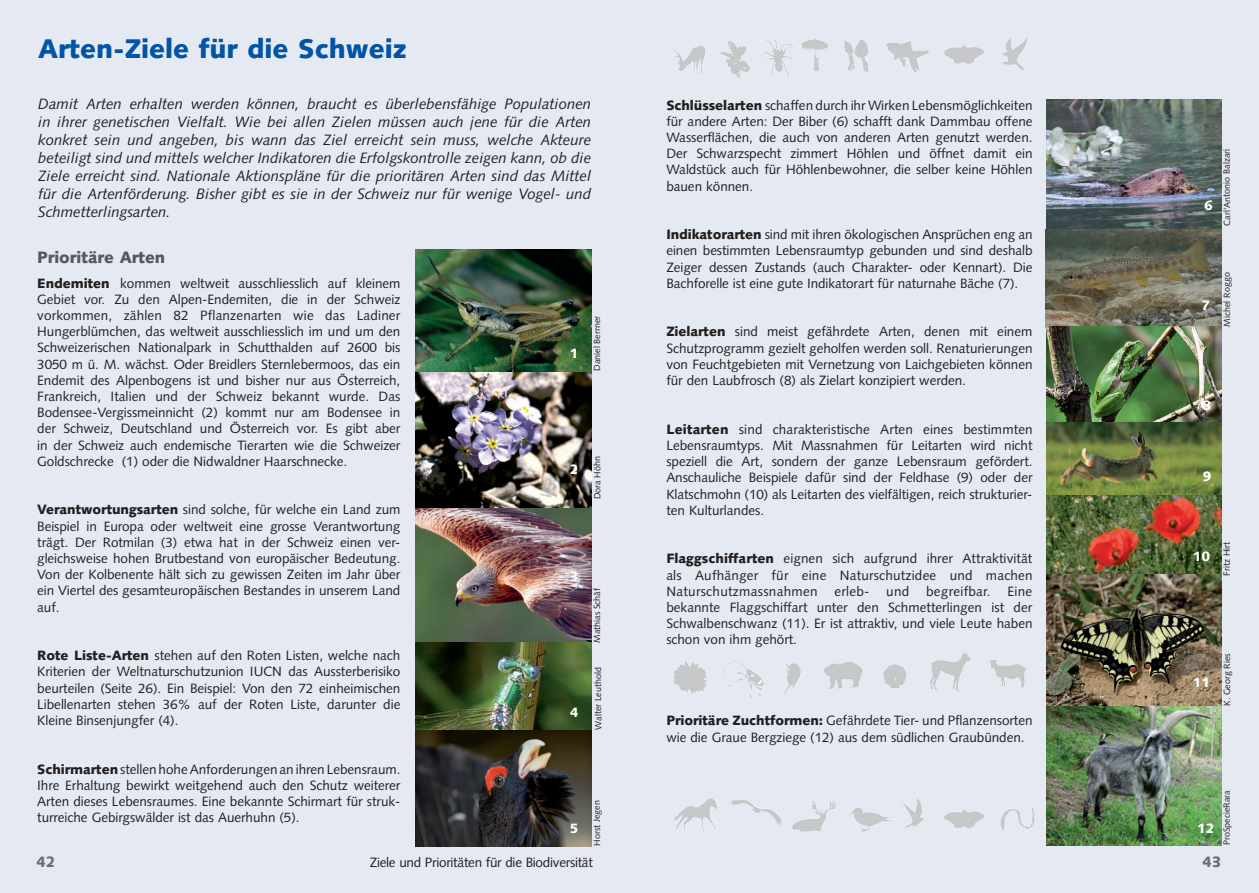
<style>
.page{position:relative;width:1259px;height:893px;background:#e5e9f1}
.page>*{position:absolute;margin:0;border:0;box-sizing:border-box;transform-origin:0 0}
.t1{font:900 27px "Syntax LT";color:#0154a6}
.t2{font:900 16.5px "Syntax LT";letter-spacing:-.005em;color:#57585a}
.t3{font:italic 15px/18px "Syntax LT";color:#231f20;text-align:justify}
.t4{font:900 15px "Syntax LT";color:#6c6d70}
.t5{font:13.5px/16.2px "Syntax LT";letter-spacing:-.005em;color:#231f20;text-align:justify}
.t6{font:900 13.5px "Syntax LT";color:#fff}
.t7{font:9px "Syntax LT";letter-spacing:-.005em;color:#231f20}
.s1{font-weight:900}
</style>
<div class="page">
<img style="left:416px;top:507px;width:175px;height:135px">
<img style="left:416px;top:250px;width:175px;height:257px">
<img style="left:416px;top:642px;width:175px;height:88px">
<img style="left:416px;top:730px;width:175px;height:116px">
<img style="left:1046px;top:99px;width:175px;height:130px">
<img style="left:1045px;top:229px;width:176px;height:99px">
<img style="left:1046px;top:326px;width:175px;height:96px">
<img style="left:1046px;top:422px;width:175px;height:73px">
<img style="left:1046px;top:495px;width:175px;height:351px">
<img style="left:896px;top:37px;width:131px;height:13px">
<img style="left:931px;top:653px;width:34px;height:12px">
<img style="left:901px;top:799px;width:16px;height:13px">
<h1 class="t1" style="left:38px;top:33px;width:370px">Arten-Ziele für die Schweiz</h1>
<p class="t3" style="left:38px;top:95px;width:554px">Damit Arten erhalten werden können, braucht es überlebensfähige Populationen in ihrer genetischen Vielfalt. Wie bei allen Zielen müssen auch jene für die Arten konkret sein und angeben, bis wann das Ziel erreicht sein muss, welche Akteure beteiligt sind und mittels welcher Indikatoren die Erfolgskontrolle zeigen kann, ob die Ziele erreicht sind. Nationale Aktionspläne für die prioritären Arten sind das Mittel für die Artenförderung. Bisher gibt es sie in der Schweiz nur für wenige Vogel- und Schmetterlingsarten.</p>
<p class="t2" style="left:37px;top:248px;width:129px">Prioritäre Arten</p>
<p class="t5" style="left:37px;top:275px;width:365px"><span class="s1">Endemiten</span> kommen weltweit ausschliesslich auf kleinem Gebiet vor. Zu den Alpen-Endemiten, die in der Schweiz vorkommen, zählen 82 Pflanzenarten wie das Ladiner Hungerblümchen, das weltweit ausschliesslich im und um den Schweizerischen Nationalpark in Schutthalden auf 2600 bis 3050 m ü. M. wächst. Oder Breidlers Sternlebermoos, das ein Endemit des Alpenbogens ist und bisher nur aus Österreich, Frankreich, Italien und der Schweiz bekannt wurde. Das Bodensee-Vergissmeinnicht (2) kommt nur am Bodensee in der Schweiz, Deutschland und Österreich vor. Es gibt aber in der Schweiz auch endemische Tierarten wie die Schweizer Goldschrecke (1) oder die Nidwaldner Haarschnecke.</p>
<p class="t5" style="left:37px;top:502px;width:365px"><span class="s1">Verantwortungsarten</span> sind solche, für welche ein Land zum Beispiel in Europa oder weltweit eine grosse Verantwortung trägt. Der Rotmilan (3) etwa hat in der Schweiz einen ver&shy;gleichsweise hohen Brutbestand von europäischer Bedeutung.<br>Von der Kolbenente hält sich zu gewissen Zeiten im Jahr über ein Viertel des gesamteuropäischen Bestandes in unserem Land auf.</p>
<p class="t5" style="left:37px;top:647px;width:365px"><span class="s1">Rote Liste-Arten</span> stehen auf den Roten Listen, welche nach Kriterien der Weltnaturschutzunion IUCN das Aussterberisiko beurteilen (Seite 26). Ein Beispiel: Von den 72 einheimischen Libellenarten stehen 36% auf der Roten Liste, darunter die Kleine Binsenjungfer (4).</p>
<p class="t5" style="left:37px;top:761px;width:365px"><span class="s1">Schirmarten</span> stellen hohe Anforderungen an ihren Lebensraum.<br>Ihre Erhaltung bewirkt weitgehend auch den Schutz weiterer Arten dieses Lebensraumes. Eine bekannte Schirmart für struk&shy;turreiche Gebirgswälder ist das Auerhuhn (5).</p>
<p class="t6" style="left:570px;top:345px;width:10px">1</p>
<p class="t7" style="left:592px;top:371px;width:57px;rotate:-90deg">Daniel Berrner</p>
<p class="t6" style="left:570px;top:461px;width:10px">2</p>
<p class="t7" style="left:592px;top:499px;width:45px;rotate:-90deg">Dora Höhn</p>
<p class="t6" style="left:570px;top:568px;width:10px">3</p>
<p class="t6" style="left:570px;top:704px;width:10px">4</p>
<p class="t7" style="left:592px;top:643px;width:56px;rotate:-90deg">Mathias Schäf</p>
<p class="t7" style="left:593px;top:729px;width:64px;rotate:-90deg">Walter Leuthold</p>
<p class="t6" style="left:570px;top:821px;width:10px">5</p>
<p class="t7" style="left:591px;top:846px;width:47px;rotate:-90deg">Horst Jegen</p>
<p class="t5" style="left:666px;top:97px;width:368px"><span class="s1">Schlüsselarten</span> schaffen durch ihr Wirken Lebensmöglichkeiten für andere Arten: Der Biber (6) schafft dank Dammbau offene Wasserflächen, die auch von anderen Arten genutzt werden.<br>Der Schwarzspecht zimmert Höhlen und öffnet damit ein Waldstück auch für Höhlenbewohner, die selber keine Höhlen bauen können.</p>
<p class="t5" style="left:666px;top:227px;width:368px"><span class="s1">Indikatorarten</span> sind mit ihren ökologischen Ansprüchen eng an einen bestimmten Lebensraumtyp gebunden und sind deshalb Zeiger dessen Zustands (auch Charakter- oder Kennart). Die Bachforelle ist eine gute Indikatorart für naturnahe Bäche (7).</p>
<p class="t5" style="left:666px;top:324px;width:368px"><span class="s1">Zielarten</span> sind meist gefährdete Arten, denen mit einem Schutzprogramm gezielt geholfen werden soll. Renaturierungen von Feuchtgebieten mit Vernetzung von Laichgebieten können für den Laubfrosch (8) als Zielart konzipiert werden.</p>
<p class="t5" style="left:666px;top:421px;width:368px"><span class="s1">Leitarten</span> sind charakteristische Arten eines bestimmten Lebensraumtyps. Mit Massnahmen für Leitarten wird nicht speziell die Art, sondern der ganze Lebensraum gefördert.<br>Anschauliche Beispiele dafür sind der Feldhase (9) oder der Klatschmohn (10) als Leitarten des vielfältigen, reich strukturier&shy;ten Kulturlandes.</p>
<p class="t5" style="left:666px;top:551px;width:368px"><span class="s1">Flaggschiffarten</span> eignen sich aufgrund ihrer Attraktivität als Aufhänger für eine Naturschutzidee und machen Naturschutzmassnahmen erleb- und begreifbar. Eine bekannte Flaggschiffart unter den Schmetterlingen ist der Schwalbenschwanz (11). Er ist attraktiv, und viele Leute haben schon von ihm gehört.</p>
<p class="t5" style="left:666px;top:713px;width:368px"><span class="s1">Prioritäre Zuchtformen:</span> Gefährdete Tier- und Pflanzensorten wie die Graue Bergziege (12) aus dem südlichen Graubünden.</p>
<p class="t6" style="left:1204px;top:197px;width:10px">6</p>
<p class="t7" style="left:1221px;top:226px;width:78px;rotate:-90deg">Carl'Antonio Balzari</p>
<p class="t6" style="left:1201px;top:298px;width:10px">7</p>
<p class="t7" style="left:1221px;top:327px;width:56px;rotate:-90deg">Michel Roggo</p>
<p class="t6" style="left:1202px;top:397px;width:10px">8</p>
<p class="t6" style="left:1202px;top:468px;width:10px">9</p>
<p class="t6" style="left:1192px;top:548px;width:19px">10</p>
<p class="t7" style="left:1221px;top:576px;width:35px;rotate:-90deg">Fritz Hirt</p>
<p class="t6" style="left:1192px;top:674px;width:19px">11</p>
<p class="t7" style="left:1221px;top:706px;width:54px;rotate:-90deg">K. Georg Ries</p>
<p class="t6" style="left:1197px;top:820px;width:19px">12</p>
<p class="t7" style="left:1221px;top:845px;width:56px;rotate:-90deg">ProSpecieRara</p>
<p class="t4" style="left:36px;top:852px;width:21px">42</p>
<p class="t5" style="left:370px;top:854px;width:225px">Ziele und Prioritäten für die Biodiversität</p>
<p class="t4" style="left:1202px;top:852px;width:21px">43</p>
</div>
